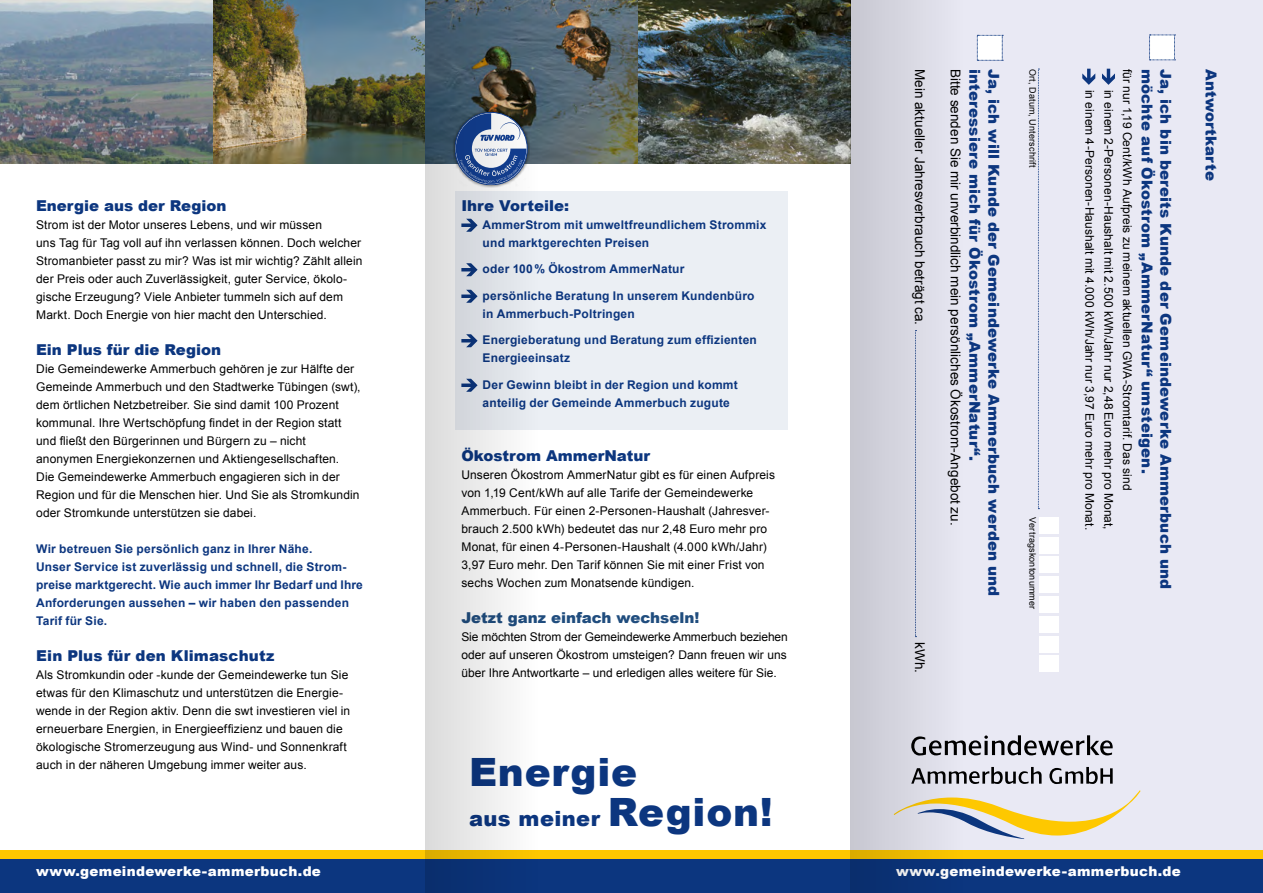
<style>
.page{position:relative;width:1263px;height:893px;background:#fff}
.page>*{position:absolute;margin:0;border:0;box-sizing:border-box;transform-origin:0 0}
.t1{font:900 39px "Arial";letter-spacing:.02em;color:#0c367f}
.t2{font:900 21px "Arial";letter-spacing:.02em;color:#0c367f}
.t3{font:900 15px "Arial";letter-spacing:.01em;color:#0c367f}
.t4{font:900 15px "Arial";color:#204d7e}
.t5{font:13.5px "Arial";color:#000}
.t6{font:900 13.5px "Arial";letter-spacing:.02em;color:#fff}
.t7{font:12px/18px "Arial";letter-spacing:.01em;color:#000}
.t8{font:700 12px/18px "Arial";letter-spacing:.015em;color:#0c367f}
.t9{font:9px "Arial";letter-spacing:.02em;color:#000}
.s1{font-size:39px}
</style>
<div class="page">
<img style="left:0;top:0;width:850px;height:164px">
<div style="left:850px;top:0;width:413px;height:893px;background:#e9e9f4"></div>
<div style="left:455px;top:191px;width:333px;height:238px;background:#ebeff4"></div>
<div style="left:0;top:859px;width:1263px;height:34px;background:#0c367f"></div>
<div style="left:0;top:850px;width:1263px;height:9px;background:#fec800"></div>
<svg style="left:982px;top:790px;width:158px;height:49px"></svg>
<svg style="left:984px;top:735px;width:129px;height:20px"></svg>
<svg style="left:982px;top:767px;width:59px;height:17px"></svg>
<svg style="left:1049px;top:767px;width:64px;height:17px"></svg>
<svg style="left:1149px;top:35px;width:26px;height:26px"></svg>
<svg style="left:982px;top:35px;width:21px;height:26px"></svg>
<svg style="left:1038px;top:69px;width:1px;height:440px"></svg>
<div style="left:1039px;top:517px;width:20px;height:16px;background:#fff"></div>
<div style="left:1039px;top:537px;width:20px;height:16px;background:#fff"></div>
<div style="left:1039px;top:557px;width:20px;height:16px;background:#fff"></div>
<div style="left:1039px;top:577px;width:20px;height:16px;background:#fff"></div>
<div style="left:1039px;top:596px;width:20px;height:16px;background:#fff"></div>
<div style="left:1039px;top:616px;width:20px;height:16px;background:#fff"></div>
<div style="left:1039px;top:636px;width:20px;height:16px;background:#fff"></div>
<div style="left:1039px;top:656px;width:20px;height:16px;background:#fff"></div>
<svg style="left:1102px;top:69px;width:13px;height:16px"></svg>
<svg style="left:1082px;top:69px;width:13px;height:16px"></svg>
<svg style="left:425px;top:0;width:132px;height:893px"></svg>
<svg style="left:850px;top:0;width:132px;height:893px"></svg>
<p class="t3" style="left:36px;top:194px;width:192px">Energie aus der Region</p>
<p class="t7" style="left:36px;top:215px;width:328px">Strom ist der Motor unseres Lebens, und wir müssen<br>uns Tag für Tag voll auf ihn verlassen können. Doch welcher Stromanbieter passt zu mir? Was ist mir wichtig? Zählt allein der Preis oder auch Zuverlässigkeit, guter Service, ökolo&shy;gische Erzeugung? Viele Anbieter tummeln sich auf dem Markt. Doch Energie von hier macht den Unterschied.</p>
<p class="t3" style="left:36px;top:338px;width:187px">Ein Plus für die Region</p>
<p class="t7" style="left:36px;top:359px;width:326px">Die Gemeindewerke Ammerbuch gehören je zur Hälfte der Gemeinde Ammerbuch und den Stadtwerke Tübingen (swt), dem örtlichen Netzbetreiber. Sie sind damit 100 Prozent kommunal. Ihre Wertschöpfung findet in der Region statt und fließt den Bürgerinnen und Bürgern zu – nicht anonymen Energiekonzernen und Aktiengesellschaften.<br>Die Gemeindewerke Ammerbuch engagieren sich in der Region und für die Menschen hier. Und Sie als Stromkundin oder Stromkunde unterstützen sie dabei.</p>
<p class="t8" style="left:36px;top:540px;width:328px">Wir betreuen Sie persönlich ganz in Ihrer Nähe.<br>Unser Service ist zuverlässig und schnell, die Strom&shy;preise marktgerecht. Wie auch immer Ihr Bedarf und Ihre Anforderungen aussehen – wir haben den passenden Tarif für Sie.</p>
<p class="t3" style="left:36px;top:644px;width:240px">Ein Plus für den Klimaschutz</p>
<p class="t7" style="left:36px;top:665px;width:316px">Als Stromkundin oder -kunde der Gemeindewerke tun Sie etwas für den Klimaschutz und unterstützen die Energie&shy;wende in der Region aktiv. Denn die swt investieren viel in erneuerbare Energien, in Energieeffizienz und bauen die ökologische Stromerzeugung aus Wind- und Sonnenkraft auch in der näheren Umgebung immer weiter aus.</p>
<p class="t3" style="left:461px;top:194px;width:109px">Ihre Vorteile:</p>
<p class="t8" style="left:483px;top:216px;width:285px">AmmerStrom mit umweltfreundlichem Strommix und marktgerechten Preisen</p>
<p class="t8" style="left:483px;top:260px;width:203px">oder 100% Ökostrom AmmerNatur</p>
<p class="t8" style="left:483px;top:287px;width:273px">persönliche Beratung In unserem Kundenbüro in Ammerbuch-Poltringen</p>
<p class="t8" style="left:483px;top:331px;width:276px">Energieberatung und Beratung zum effizienten<br>Energieeinsatz</p>
<p class="t8" style="left:483px;top:376px;width:257px">Der Gewinn bleibt in der Region und kommt anteilig der Gemeinde Ammerbuch zugute</p>
<p class="t3" style="left:461px;top:444px;width:190px">Ökostrom AmmerNatur</p>
<p class="t7" style="left:461px;top:465px;width:315px">Unseren Ökostrom AmmerNatur gibt es für einen Aufpreis von 1,19 Cent/kWh auf alle Tarife der Gemeindewerke Ammerbuch. Für einen 2-Personen-Haushalt (Jahresver&shy;brauch 2.500 kWh) bedeutet das nur 2,48 Euro mehr pro Monat, für einen 4-Personen-Haushalt (4.000 kWh/Jahr)<br>3,97 Euro mehr. Den Tarif können Sie mit einer Frist von sechs Wochen zum Monatsende kündigen.</p>
<p class="t4" style="left:461px;top:606px;width:240px">Jetzt ganz einfach wechseln!</p>
<p class="t7" style="left:461px;top:627px;width:328px;text-align:justify">Sie möchten Strom der Gemeindewerke Ammerbuch beziehen oder auf unseren Ökostrom umsteigen? Dann freuen wir uns über Ihre Antwortkarte – und erledigen alles weitere für Sie.</p>
<h1 class="t1" style="left:469px;top:743px;width:170px">Energie</h1>
<h2 class="t2" style="left:469px;top:803px;width:305px">aus meiner <span class="s1">Region!</span></h2>
<p class="t5" style="left:929px;top:69px;width:258px;rotate:90deg">Mein aktueller Jahresverbrauch beträgt ca.</p>
<p class="t5" style="left:964px;top:69px;width:458px;rotate:90deg">Bitte senden Sie mir unverbindlich mein persönliches Ökostrom-Angebot zu.</p>
<p class="t3" style="left:986px;top:69px;width:394px;rotate:90deg">interessiere mich für Ökostrom „AmmerNatur“.</p>
<p class="t3" style="left:1004px;top:69px;width:529px;rotate:90deg">Ja, ich will Kunde der Gemeindewerke Ammerbuch werden und</p>
<p class="t5" style="left:929px;top:642px;width:32px;rotate:90deg">kWh.</p>
<p class="t9" style="left:1038px;top:69px;width:101px;rotate:90deg">Ort, Datum, Unterschrift</p>
<p class="t9" style="left:1038px;top:517px;width:94px;rotate:90deg">Vertragskontonummer</p>
<p class="t7" style="left:1136px;top:69px;width:423px;rotate:90deg">für nur 1,19 Cent/kWh Aufpreis zu meinem aktuellen GWA-Stromtarif. Das sind</p>
<p class="t3" style="left:1158px;top:69px;width:406px;rotate:90deg">möchte auf Ökostrom „AmmerNatur“ umsteigen.</p>
<p class="t3" style="left:1177px;top:69px;width:522px;rotate:90deg">Ja, ich bin bereits Kunde der Gemeindewerke Ammerbuch und</p>
<p class="t3" style="left:1222px;top:69px;width:113px;rotate:90deg">Antwortkarte</p>
<p class="t7" style="left:1099px;top:90px;width:442px;rotate:90deg">in einem 4-Personen-Haushalt mit 4.000 kWh/Jahr nur 3,97 Euro mehr pro Monat.</p>
<p class="t7" style="left:1117px;top:90px;width:442px;rotate:90deg">in einem 2-Personen-Haushalt mit 2.500 kWh/Jahr nur 2,48 Euro mehr pro Monat,</p>
<p class="t6" style="left:36px;top:861px;width:286px">www.gemeindewerke-ammerbuch.de</p>
<p class="t6" style="left:896px;top:861px;width:286px">www.gemeindewerke-ammerbuch.de</p>
</div>
